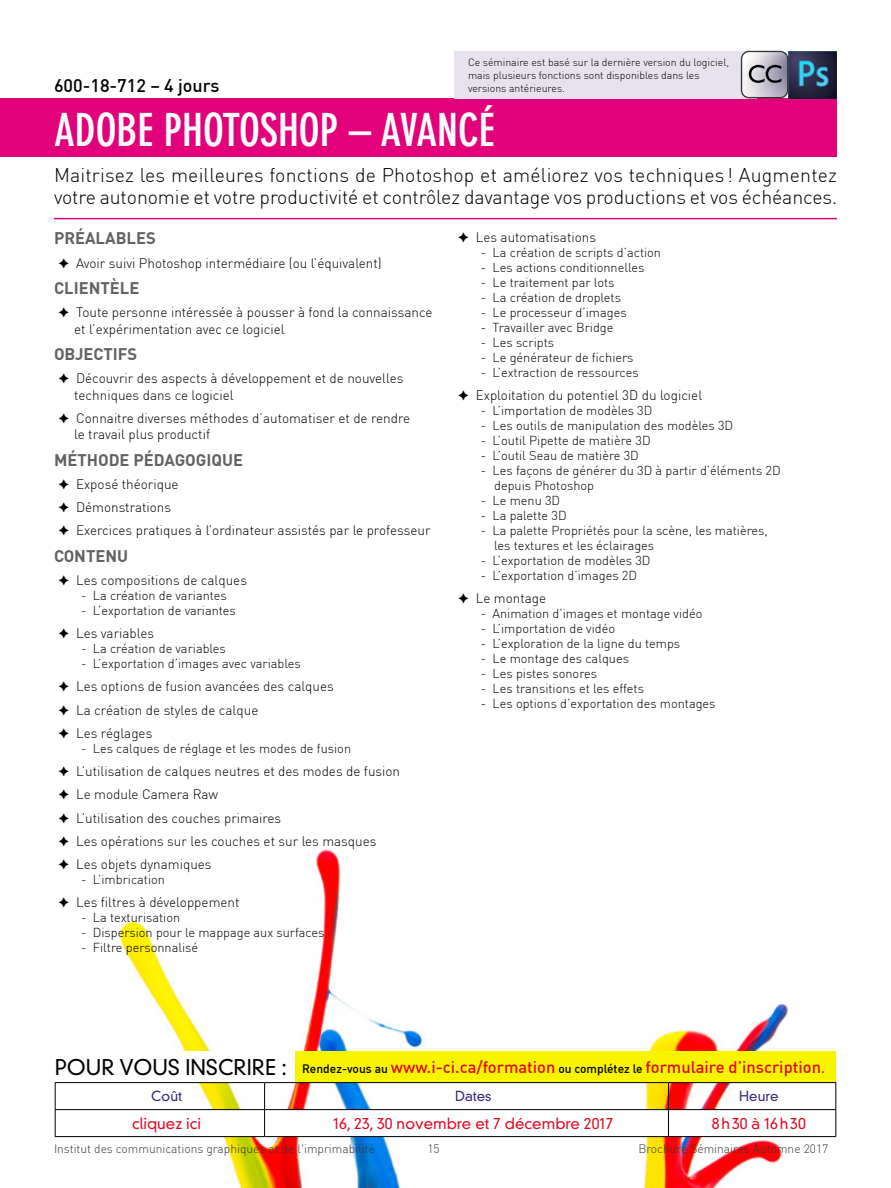
<style>
.page{position:relative;width:891px;height:1188px;background:#fff}
.page>*{position:absolute;margin:0;border:0;box-sizing:border-box;transform-origin:0 0}
.t1{font:700 condensed 45px "DIN Neuzeit Grotesk";color:#fff}
.t2{font:300 19.5px/22.5px "DIN Pro";letter-spacing:-.005em;color:#000}
.t3{font:500 18px "DIN Pro";color:#000}
.t4{font:500 16.5px "DIN Pro";color:#df0a23}
.t5{font:700 16.5px "DIN Pro";color:#626262}
.t6{font:300 15px "DIN Neuzeit Grotesk";color:#df0a23}
.t7{font:300 15px "DIN Neuzeit Grotesk";letter-spacing:.125em;color:#df0a23}
.t8{font:300 13.5px/23.2px "DIN Pro";color:#000}
.t9{font:300 13.5px "DIN Neuzeit Grotesk";color:#3a2479}
.t10{font:300 12.75px/15px "DIN Pro";color:#000}
.t11{font:300 12px "DIN Pro";color:#383838}
.t12{font:300 10.5px/12.6px "DIN Pro";color:#000}
.s1{font-family:"DIN Neuzeit Grotesk";font-weight:300;font-size:21px;color:#000}
.s2{font-size:12px;color:#000}
.s3{font-size:13.5px}
</style>
<div class="page">
<img style="left:54px;top:849px;width:783px;height:339px">
<div style="left:48px;top:1052px;width:246px;height:31px;background:#fff"></div>
<div style="left:295px;top:1051px;width:541px;height:31px;background:#f8f400"></div>
<hr style="left:55px;top:1082px;width:210px;height:1px;background:#000">
<hr style="left:265px;top:1082px;width:404px;height:1px;background:#000">
<hr style="left:669px;top:1082px;width:167px;height:1px;background:#000">
<svg style="left:55px;top:1083px;width:781px;height:53px"></svg>
<hr style="left:55px;top:1136px;width:210px;height:1px;background:#000">
<hr style="left:265px;top:1136px;width:404px;height:1px;background:#000">
<hr style="left:669px;top:1136px;width:167px;height:1px;background:#000">
<div style="left:0;top:99px;width:837px;height:58px;background:#e3007b"></div>
<hr style="left:54px;top:218px;width:783px;height:1px;background:#e3007b">
<img style="left:788px;top:51px;width:49px;height:47px">
<div style="left:454px;top:51px;width:303px;height:47px;background:#e7e2ed"></div>
<svg style="left:742px;top:51px;width:46px;height:47px"></svg>
<div style="left:741px;top:51px;width:47px;height:47px;border:1px solid #383838;border-radius:7px"></div>
<svg style="left:749px;top:65px;width:32px;height:18px"></svg>
<p class="t12" style="left:468px;top:56px;width:263px">Ce séminaire est basé sur la dernière version du logiciel, mais plusieurs fonctions sont disponibles dans les versions antérieures.</p>
<h3 class="t3" style="left:54px;top:74px;width:167px">600-18-712 – 4 jours</h3>
<h1 class="t1" style="left:54px;top:104px;width:442px">ADOBE PHOTOSHOP – AVANCÉ</h1>
<h2 class="t2" style="left:54px;top:163px;width:785px">Maitrisez les meilleures fonctions de Photoshop et améliorez vos techniques ! Augmentez votre autonomie et votre productivité et contrôlez davantage vos productions et vos échéances.</h2>
<p class="t5" style="left:54px;top:227px;width:103px">PRÉALABLES</p>
<p class="t8" style="left:59px;top:251px;width:325px">✦ Avoir suivi Photoshop intermédiaire (ou l’équivalent)</p>
<p class="t5" style="left:54px;top:277px;width:87px">CLIENTÈLE</p>
<p class="t8" style="left:74px;top:304px;width:360px;line-height:16.5px;text-indent:-16px">✦ Toute personne intéressée à pousser à fond la connaissance et l’expérimentation avec ce logiciel</p>
<p class="t5" style="left:54px;top:343px;width:85px">OBJECTIFS</p>
<p class="t8" style="left:74px;top:370px;width:331px;line-height:16.5px;text-indent:-16px">✦ Découvrir des aspects à développement et de nouvelles techniques dans ce logiciel</p>
<p class="t8" style="left:74px;top:409px;width:338px;line-height:16.5px;text-indent:-16px">✦ Connaitre diverses méthodes d’automatiser et de rendre le travail plus productif</p>
<p class="t5" style="left:54px;top:449px;width:191px">MÉTHODE PÉDAGOGIQUE</p>
<p class="t8" style="left:59px;top:472px;width:373px">✦ Exposé théorique<br>✦ Démonstrations<br>✦ Exercices pratiques à l’ordinateur assistés par le professeur</p>
<p class="t5" style="left:54px;top:545px;width:76px">CONTENU</p>
<p class="t8" style="left:59px;top:568px;width:190px">✦ Les compositions de calques</p>
<p class="t10" style="left:81px;top:588px;width:147px">- La création de variantes</p>
<p class="t10" style="left:81px;top:603px;width:156px">- L’exportation de variantes</p>
<p class="t8" style="left:59px;top:621px;width:97px">✦ Les variables</p>
<p class="t10" style="left:81px;top:641px;width:146px">- La création de variables</p>
<p class="t10" style="left:81px;top:656px;width:221px">- L’exportation d’images avec variables</p>
<p class="t8" style="left:59px;top:675px;width:277px">✦ Les options de fusion avancées des calques ✦ La création de styles de calque<br>✦ Les réglages</p>
<p class="t10" style="left:81px;top:741px;width:272px">- Les calques de réglage et les modes de fusion</p>
<p class="t8" style="left:59px;top:759px;width:343px">✦ L’utilisation de calques neutres et des modes de fusion ✦ Le module Camera Raw<br>✦ L’utilisation des couches primaires<br>✦ Les opérations sur les couches et sur les masques<br>✦ Les objets dynamiques</p>
<p class="t10" style="left:81px;top:872px;width:86px">- L’imbrication</p>
<p class="t8" style="left:59px;top:891px;width:182px">✦ Les filtres à développement</p>
<p class="t10" style="left:81px;top:910px;width:101px">- La texturisation</p>
<p class="t10" style="left:81px;top:925px;width:245px">- Dispersion pour le mappage aux surfaces</p>
<p class="t10" style="left:81px;top:940px;width:119px">- Filtre personnalisé</p>
<p class="t8" style="left:458px;top:225px;width:139px">✦ Les automatisations</p>
<p class="t10" style="left:481px;top:245px;width:182px">- La création de scripts d’action</p>
<p class="t10" style="left:481px;top:260px;width:165px">- Les actions conditionnelles</p>
<p class="t10" style="left:481px;top:275px;width:135px">- Le traitement par lots</p>
<p class="t10" style="left:481px;top:290px;width:142px">- La création de droplets</p>
<p class="t10" style="left:481px;top:305px;width:147px">- Le processeur d’images</p>
<p class="t10" style="left:481px;top:320px;width:134px">- Travailler avec Bridge</p>
<p class="t10" style="left:481px;top:335px;width:75px">- Les scripts</p>
<p class="t10" style="left:481px;top:350px;width:154px">- Le générateur de fichiers</p>
<p class="t10" style="left:481px;top:365px;width:159px">- L’extraction de ressources</p>
<p class="t8" style="left:458px;top:384px;width:245px">✦ Exploitation du potentiel 3D du logiciel</p>
<p class="t10" style="left:481px;top:403px;width:173px">- L’importation de modèles 3D</p>
<p class="t10" style="left:481px;top:418px;width:254px">- Les outils de manipulation des modèles 3D</p>
<p class="t10" style="left:481px;top:433px;width:171px">- L’outil Pipette de matière 3D</p>
<p class="t10" style="left:481px;top:448px;width:160px">- L’outil Seau de matière 3D</p>
<p class="t10" style="left:494px;top:463px;width:288px;text-indent:-14px">- Les façons de générer du 3D à partir d’éléments 2D depuis Photoshop</p>
<p class="t10" style="left:481px;top:493px;width:81px">- Le menu 3D</p>
<p class="t10" style="left:481px;top:508px;width:87px">- La palette 3D</p>
<p class="t10" style="left:494px;top:523px;width:275px;text-indent:-14px">- La palette Propriétés pour la scène, les matières, les textures et les éclairages</p>
<p class="t10" style="left:481px;top:553px;width:171px">- L’exportation de modèles 3D</p>
<p class="t10" style="left:481px;top:568px;width:158px">- L’exportation d’images 2D</p>
<p class="t8" style="left:458px;top:587px;width:89px">✦ Le montage</p>
<p class="t10" style="left:481px;top:606px;width:223px">- Animation d’images et montage vidéo</p>
<p class="t10" style="left:481px;top:621px;width:136px">- L’importation de vidéo</p>
<p class="t10" style="left:481px;top:636px;width:201px">- L’exploration de la ligne du temps</p>
<p class="t10" style="left:481px;top:651px;width:150px">- Le montage des calques</p>
<p class="t10" style="left:481px;top:666px;width:118px">- Les pistes sonores</p>
<p class="t10" style="left:481px;top:681px;width:165px">- Les transitions et les effets</p>
<p class="t10" style="left:481px;top:696px;width:236px">- Les options d’exportation des montages</p>
<p class="t4" style="left:55px;top:1056px;width:771px"><span class="s1">POUR VOUS INSCRIRE :</span> <span class="s2">Rendez-vous au</span> www.i-ci.ca/formation <span class="s2">ou complétez le</span> formulaire d’inscription<span class="s3">.</span></p>
<p class="t9" style="left:151px;top:1088px;width:32px">Coût</p>
<p class="t9" style="left:455px;top:1088px;width:38px">Dates</p>
<p class="t9" style="left:739px;top:1088px;width:41px">Heure</p>
<p class="t6" style="left:132px;top:1115px;width:71px">cliquez ici</p>
<p class="t6" style="left:333px;top:1115px;width:282px">16, 23, 30 novembre et 7 décembre 2017</p>
<p class="t7" style="left:712px;top:1115px;width:96px">8h30 à 16h30</p>
<p class="t11" style="left:54px;top:1142px;width:322px">Institut des communications graphiques et de l'imprimabilité</p>
<p class="t11" style="left:427px;top:1142px;width:14px">15</p>
<p class="t11" style="left:638px;top:1142px;width:191px">Brochure Séminaires Automne 2017</p>
</div>
